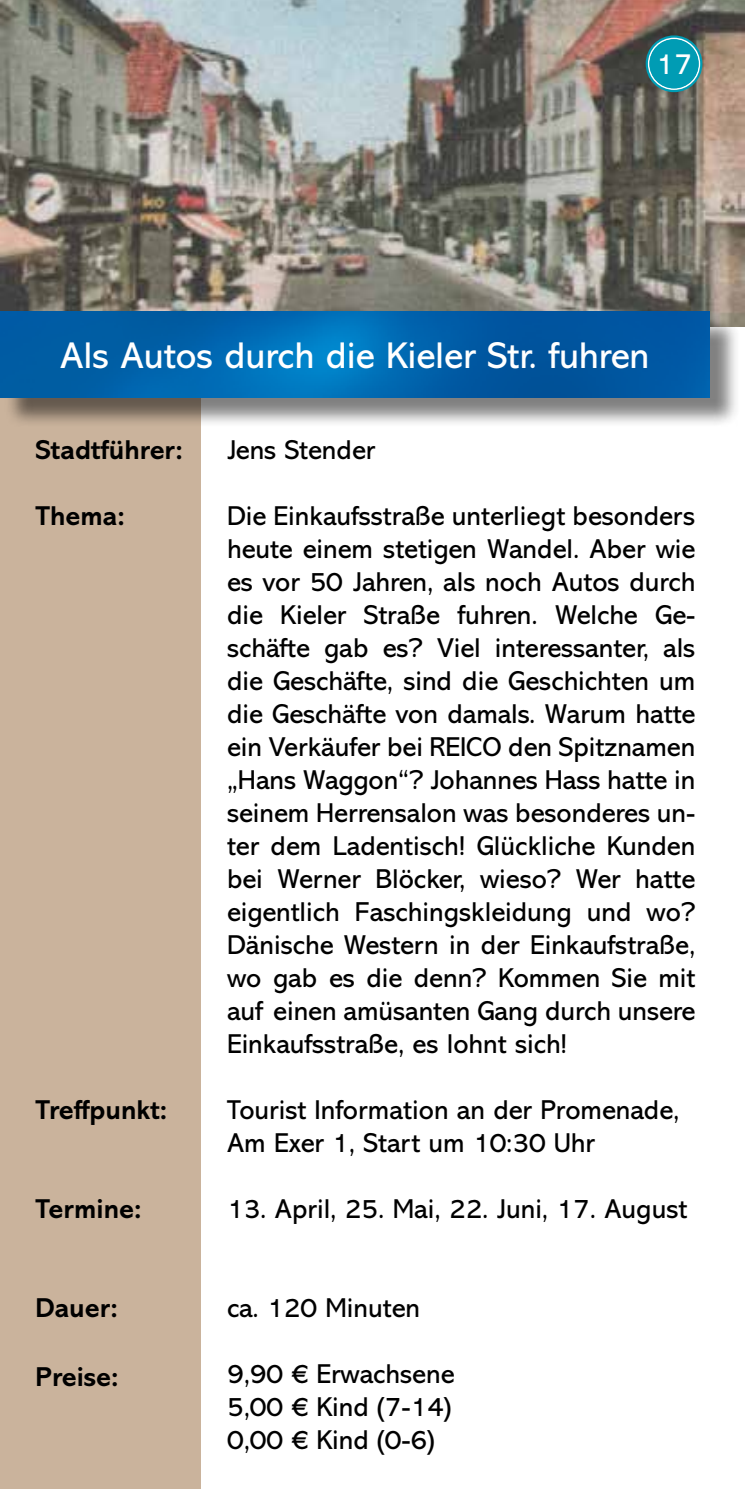
<style>
.page{position:relative;width:745px;height:1489px;background:#fff}
.page>*{position:absolute;margin:0;border:0;box-sizing:border-box;transform-origin:0 0}
.t1{font:37.5px "Abadi MT Pro";color:#fff}
.t2{font:30px "Abadi MT Pro";color:#fff}
.t3{font:27.5px/33px "Abadi MT Pro";color:#000;text-align:justify}
.t4{font:700 27.5px "Abadi MT Pro";color:#000}
</style>
<div class="page">
<div style="left:0;top:390px;width:201px;height:1098px;background:#cab39c"></div>
<img style="left:0;top:0;width:744px;height:326px">
<svg style="left:645px;top:35px;width:57px;height:57px"></svg>
<div style="left:647px;top:38px;width:52px;height:52px;border:2px solid #fff;border-radius:50%"></div>
<div style="left:649px;top:39px;width:49px;height:49px;background:#009cb4;border-radius:50%"></div>
<div style="left:4px;top:316px;width:736px;height:112px;background:#000;opacity:.5"></div>
<img style="left:0;top:312px;width:709px;height:85px">
<p class="t2" style="left:655px;top:48px;width:38px">17</p>
<h1 class="t1" style="left:60px;top:334px;width:590px">Als Autos durch die Kieler Str. fuhren</h1>
<p class="t4" style="left:35px;top:433px;width:149px">Stadtführer:</p>
<p class="t3" style="left:227px;top:433px;width:150px">Jens Stender</p>
<p class="t4" style="left:35px;top:499px;width:91px">Thema:</p>
<p class="t3" style="left:227px;top:499px;width:469px">Die Einkaufsstraße unterliegt besonders heute einem stetigen Wandel. Aber wie es vor 50 Jahren, als noch Autos durch die Kieler Straße fuhren. Welche Ge&shy;schäfte gab es? Viel interessanter, als die Geschäfte, sind die Geschichten um die Geschäfte von damals. Warum hatte ein Verkäufer bei REICO den Spitznamen „Hans Waggon“? Johannes Hass hatte in seinem Herrensalon was besonderes un&shy;ter dem Ladentisch! Glückliche Kunden bei Werner Blöcker, wieso? Wer hatte eigentlich Faschingskleidung und wo?<br>Dänische Western in der Einkaufstraße, wo gab es die denn? Kommen Sie mit auf einen amüsanten Gang durch unsere Einkaufsstraße, es lohnt sich!</p>
<p class="t4" style="left:35px;top:1093px;width:133px">Treffpunkt:</p>
<p class="t3" style="left:227px;top:1093px;width:453px">Tourist Information an der Promenade,<br>Am Exer 1, Start um 10:30 Uhr</p>
<p class="t4" style="left:35px;top:1192px;width:107px">Termine:</p>
<p class="t3" style="left:227px;top:1192px;width:461px">13. April, 25. Mai, 22. Juni, 17. August</p>
<p class="t4" style="left:35px;top:1291px;width:84px">Dauer:</p>
<p class="t3" style="left:227px;top:1291px;width:194px">ca. 120 Minuten</p>
<p class="t4" style="left:35px;top:1360px;width:85px">Preise:</p>
<p class="t3" style="left:227px;top:1357px;width:229px">9,90 € Erwachsene 5,00 € Kind (7-14)<br>0,00 € Kind (0-6)</p>
</div>
